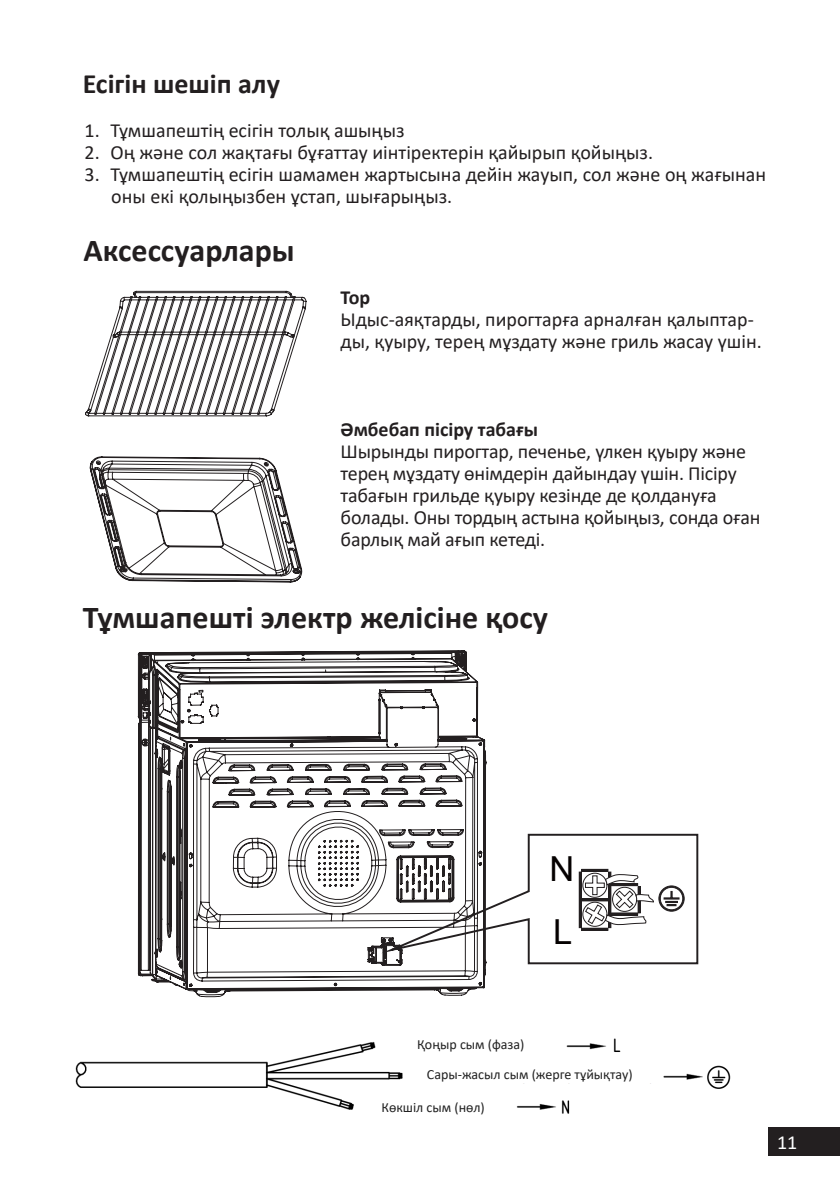
<style>
.page{position:relative;width:840px;height:1191px;background:#fff}
.page>*{position:absolute;margin:0;border:0;box-sizing:border-box;transform-origin:0 0}
.t1{font:34.4px "Arial";color:#050100}
.Заголовок_16{font:700 32px "Calibri";color:#231f20}
.Заголовок_14{font:700 28px "Calibri";color:#231f20}
.t2{font:20px/22px "Calibri";letter-spacing:-.005em;color:#231f20}
.t3{font:20px "Calibri";color:#fff}
.t4{font:14px "Calibri";color:#212121}
.s1{font-weight:700}
</style>
<div class="page">
<div style="left:767px;top:1126px;width:72px;height:29px;background:#231f20"></div>
<img style="left:75px;top:1038px;width:656px;height:76px">
<div style="left:379px;top:1038px;width:183px;height:16px;background:#fff"></div>
<svg style="left:85px;top:290px;width:221px;height:127px"></svg>
<svg style="left:90px;top:456px;width:212px;height:126px"></svg>
<svg style="left:486px;top:833px;width:213px;height:132px"></svg>
<svg style="left:486px;top:834px;width:211px;height:129px"></svg>
<svg style="left:138px;top:650px;width:348px;height:348px"></svg>
<div style="left:404px;top:1068px;width:250px;height:15px;background:#fff"></div>
<div style="left:357px;top:1098px;width:151px;height:17px;background:#fff"></div>
<p class="Заголовок_14" style="left:83px;top:64px;width:198px">Есігін шешіп алу</p>
<p class="t2" style="left:84px;top:119px;width:321px">1. Тұмшапештің есігін толық ашыңыз</p>
<p class="t2" style="left:84px;top:141px;width:569px">2. Оң және сол жақтағы бұғаттау иінтіректерін қайырып қойыңыз.</p>
<p class="t2" style="left:111px;top:163px;width:656px;text-indent:-27px">3. Тұмшапештің есігін шамамен жартысына дейін жауып, сол және оң жағынан оны екі қолыңызбен ұстап, шығарыңыз.</p>
<p class="Заголовок_16" style="left:83px;top:227px;width:213px">Аксессуарлары</p>
<p class="t2" style="left:340px;top:286px;width:422px"><span class="s1">Тор<br></span>Ыдыс-аяқтарды, пирогтарға арналған қалыптар&shy;ды, қуыру, терең мұздату және гриль жасау үшін.</p>
<p class="t2" style="left:340px;top:418px;width:421px"><span class="s1">Әмбебап пісіру табағы<br></span>Шырынды пирогтар, печенье, үлкен қуыру және терең мұздату өнімдерін дайындау үшін. Пісіру табағын грильде қуыру кезінде де қолдануға болады. Оны тордың астына қойыңыз, сонда оған барлық май ағып кетеді.</p>
<p class="Заголовок_16" style="left:83px;top:595px;width:466px">Тұмшапешті электр желісіне қосу</p>
<p class="t1" style="left:549px;top:845px;width:26px">N</p>
<p class="t1" style="left:553px;top:908px;width:21px">L</p>
<p class="t4" style="left:417px;top:1034px;width:109px">Қоңыр сым (фаза)</p>
<p class="t4" style="left:426px;top:1064px;width:207px">Сары-жасыл сым (жерге тұйықтау)</p>
<p class="t4" style="left:381px;top:1097px;width:105px">Көкшіл сым (нөл)</p>
<p class="t3" style="left:776px;top:1128px;width:22px">11</p>
</div>
